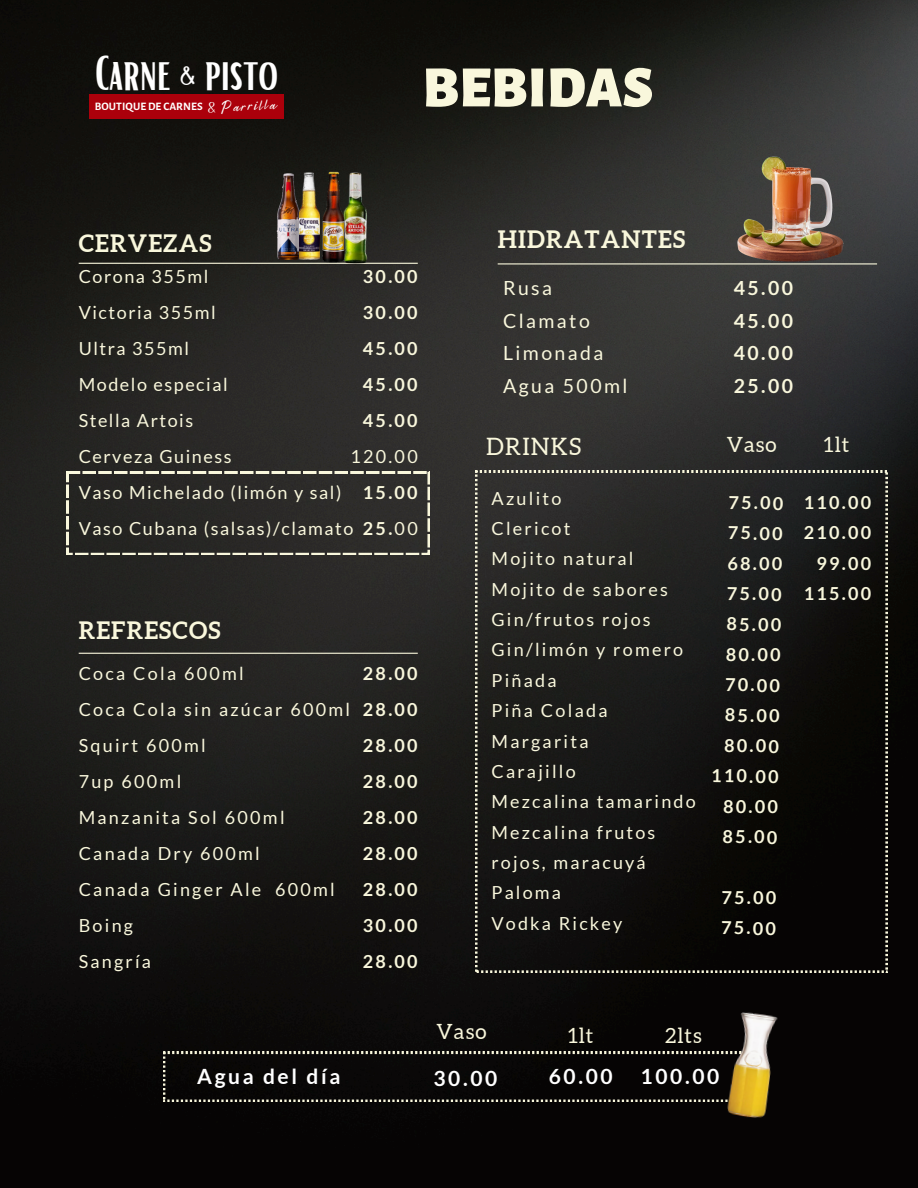
<style>
.page{position:relative;width:918px;height:1188px;background:#fff}
.page>*{position:absolute;margin:0;border:0;box-sizing:border-box;transform-origin:0 0}
.t1{font:900 58.5px "Alegreya Sans SC";color:#f9f7dc}
.t2{font:48px "Bright";letter-spacing:-.02em;color:#fff}
.t3{font:26.1px "Bright";color:#fff}
.t4{font:700 24px "Aleo";letter-spacing:.05em;color:#f9f7dc}
.t5{font:24px "Aleo";letter-spacing:.05em;color:#f9f7dc}
.t6{font:700 21px "Lato";letter-spacing:.125em;color:#fff}
.t7{font:21px "Aleo";letter-spacing:.05em;color:#f9f7dc}
.t8{font:19.5px/32.7px "Lato";letter-spacing:.125em;color:#f9f7dc}
.t9{font:700 19.5px/32.7px "Lato";letter-spacing:.125em;color:#f9f7dc;text-align:justify}
.t10{font:18px/30.3px "Lato";letter-spacing:.125em;color:#f9f7dc}
.t11{font:700 18px "Lato";letter-spacing:.125em;color:#f9f7dc}
.t12{font:18px "Lato";letter-spacing:.085em;color:#f9f7dc}
.t13{font:15.45px "Bright Sunshine";color:#fff}
.t14{font:700 11.4px "Alegreya Sans";letter-spacing:.005em;color:#fff}
.s1{font-weight:400}
</style>
<div class="page">
<img style="left:0;top:0;width:918px;height:1188px">
<hr style="left:79px;top:263px;width:339px;height:1px;background:#f9f7dc">
<hr style="left:498px;top:263px;width:379px;height:1px;background:#f9f7dc">
<img style="left:269px;top:171px;width:41px;height:93px">
<img style="left:300px;top:171px;width:13px;height:89px">
<img style="left:336px;top:166px;width:37px;height:103px">
<img style="left:313px;top:163px;width:45px;height:104px">
<svg style="left:67px;top:472px;width:363px;height:83px;background:#343330"></svg>
<svg style="left:163px;top:1052px;width:558px;height:49px;background:#12110f"></svg>
<hr style="left:79px;top:653px;width:339px;height:1px;background:#f9f7dc">
<svg style="left:475px;top:471px;width:413px;height:502px;background:#181716"></svg>
<img style="left:701px;top:147px;width:180px;height:120px">
<div style="left:90px;top:94px;width:194px;height:24px;background:#ab000b"></div>
<img style="left:721px;top:1006px;width:62px;height:141px">
<p class="t2" style="left:95px;top:42px;width:185px">Carne pisto</p>
<p class="t14" style="left:95px;top:101px;width:110px">BOUTIQUE DE CARNES</p>
<p class="t13" style="left:207px;top:96px;width:69px;rotate:-3deg">&amp; Parrilla</p>
<h3 class="t3" style="left:179px;top:59px;width:18px">&amp;</h3>
<p class="t1" style="left:423px;top:60px;width:232px">BEBIDAS</p>
<p class="t4" style="left:79px;top:230px;width:134px">CERVEZAS</p>
<h3 class="t12" style="left:79px;top:265px;width:131px">Corona 355ml</h3>
<h3 class="t12" style="left:79px;top:301px;width:139px">Victoria 355ml</h3>
<p class="t12" style="left:79px;top:337px;width:112px">Ultra 355ml</p>
<p class="t12" style="left:79px;top:373px;width:150px">Modelo especial</p>
<p class="t12" style="left:79px;top:409px;width:116px">Stella Artois</p>
<p class="t12" style="left:79px;top:445px;width:154px">Cerveza Guiness</p>
<p class="t12" style="left:79px;top:481px;width:264px">Vaso Michelado (limón y sal)</p>
<p class="t12" style="left:79px;top:517px;width:276px">Vaso Cubana (salsas)/clamato</p>
<p class="t11" style="left:363px;top:265px;width:56px">30.00</p>
<p class="t11" style="left:363px;top:301px;width:56px">30.00</p>
<p class="t11" style="left:363px;top:337px;width:56px">45.00</p>
<p class="t11" style="left:363px;top:373px;width:56px">45.00</p>
<p class="t11" style="left:363px;top:409px;width:56px">45.00</p>
<p class="t10" style="left:351px;top:441px;width:69px">120.00</p>
<p class="t11" style="left:363px;top:481px;width:56px">15.00</p>
<p class="t11" style="left:363px;top:517px;width:56px">25.<span class="s1">00</span></p>
<p class="t4" style="left:79px;top:616px;width:143px">REFRESCOS</p>
<p class="t10" style="left:79px;top:658px;width:167px">Coca Cola 600ml</p>
<p class="t10" style="left:79px;top:694px;width:273px">Coca Cola sin azúcar 600ml</p>
<p class="t10" style="left:79px;top:730px;width:129px">Squirt 600ml</p>
<p class="t10" style="left:79px;top:766px;width:104px">7up 600ml</p>
<p class="t10" style="left:79px;top:802px;width:207px">Manzanita Sol 600ml</p>
<p class="t10" style="left:79px;top:838px;width:183px">Canada Dry 600ml</p>
<p class="t10" style="left:79px;top:874px;width:258px">Canada Ginger Ale 600ml</p>
<p class="t10" style="left:79px;top:910px;width:56px">Boing</p>
<p class="t10" style="left:79px;top:946px;width:74px">Sangría</p>
<p class="t11" style="left:363px;top:662px;width:56px">28.00</p>
<p class="t11" style="left:363px;top:698px;width:56px">28.00</p>
<p class="t11" style="left:363px;top:734px;width:56px">28.00</p>
<p class="t11" style="left:363px;top:770px;width:56px">28.00</p>
<p class="t11" style="left:363px;top:806px;width:56px">28.00</p>
<p class="t11" style="left:363px;top:842px;width:56px">28.00</p>
<p class="t11" style="left:363px;top:878px;width:56px">28.00</p>
<p class="t11" style="left:363px;top:914px;width:56px">30.00</p>
<p class="t11" style="left:363px;top:950px;width:56px">28.00</p>
<p class="t4" style="left:498px;top:226px;width:189px">HIDRATANTES</p>
<p class="t8" style="left:503px;top:271px;width:126px">Rusa<br>Clamato<br>Limonada<br>Agua 500ml</p>
<p class="t9" style="left:734px;top:271px;width:61px">45.00<br>45.00<br>40.00<br>25.00</p>
<p class="t5" style="left:486px;top:433px;width:96px">DRINKS</p>
<p class="t10" style="left:492px;top:482px;width:72px">Azulito</p>
<p class="t10" style="left:492px;top:513px;width:81px">Clericot</p>
<h6 class="t10" style="left:492px;top:543px;width:144px">Mojito natural</h6>
<h5 class="t10" style="left:492px;top:574px;width:178px">Mojito de sabores</h5>
<h4 class="t10" style="left:492px;top:604px;width:161px">Gin/frutos rojos</h4>
<h6 class="t10" style="left:492px;top:634px;width:193px">Gin/limón y romero</h6>
<h6 class="t10" style="left:492px;top:665px;width:67px">Piñada</h6>
<p class="t10" style="left:492px;top:695px;width:117px">Piña Colada</p>
<p class="t10" style="left:492px;top:725px;width:98px">Margarita</p>
<p class="t10" style="left:492px;top:756px;width:86px">Carajillo</p>
<p class="t10" style="left:492px;top:786px;width:206px">Mezcalina tamarindo</p>
<p class="t10" style="left:492px;top:817px;width:165px">Mezcalina frutos rojos, maracuyá</p>
<p class="t10" style="left:492px;top:877px;width:71px">Paloma</p>
<p class="t10" style="left:492px;top:908px;width:132px">Vodka Rickey</p>
<p class="t7" style="left:727px;top:433px;width:51px">Vaso</p>
<p class="t7" style="left:824px;top:433px;width:27px">1lt</p>
<p class="t11" style="left:729px;top:491px;width:56px;rotate:1deg">75.00</p>
<h3 class="t11" style="left:728px;top:521px;width:56px;rotate:1deg">75.00</h3>
<p class="t11" style="left:728px;top:552px;width:56px;rotate:1deg">68.00</p>
<p class="t11" style="left:727px;top:582px;width:56px;rotate:1deg">75.00</p>
<p class="t11" style="left:727px;top:613px;width:56px;rotate:1deg">85.00</p>
<p class="t11" style="left:726px;top:643px;width:56px;rotate:1deg">80.00</p>
<p class="t11" style="left:726px;top:673px;width:56px;rotate:1deg">70.00</p>
<p class="t11" style="left:725px;top:704px;width:56px;rotate:1deg">85.00</p>
<p class="t11" style="left:725px;top:734px;width:56px;rotate:1deg">80.00</p>
<p class="t11" style="left:711px;top:764px;width:69px;rotate:1deg">110.00</p>
<p class="t11" style="left:723px;top:795px;width:56px;rotate:1deg">80.00</p>
<p class="t11" style="left:723px;top:825px;width:56px;rotate:1deg">85.00</p>
<p class="t11" style="left:722px;top:886px;width:56px;rotate:1deg">75.00</p>
<p class="t11" style="left:721px;top:916px;width:56px;rotate:1deg">75.00</p>
<p class="t11" style="left:804px;top:491px;width:69px">110.00</p>
<p class="t11" style="left:804px;top:522px;width:69px">210.00</p>
<p class="t11" style="left:817px;top:552px;width:56px">99.00</p>
<p class="t11" style="left:804px;top:582px;width:69px">115.00</p>
<h5 class="t7" style="left:437px;top:1020px;width:51px">Vaso</h5>
<h6 class="t7" style="left:568px;top:1024px;width:27px">1lt</h6>
<h5 class="t7" style="left:665px;top:1024px;width:38px">2lts</h5>
<h5 class="t6" style="left:549px;top:1063px;width:65px">60.00</h5>
<h5 class="t6" style="left:641px;top:1063px;width:80px">100.00</h5>
<h6 class="t6" style="left:197px;top:1063px;width:145px">Agua del día</h6>
<h6 class="t6" style="left:433px;top:1065px;width:65px">30.00</h6>
</div>
